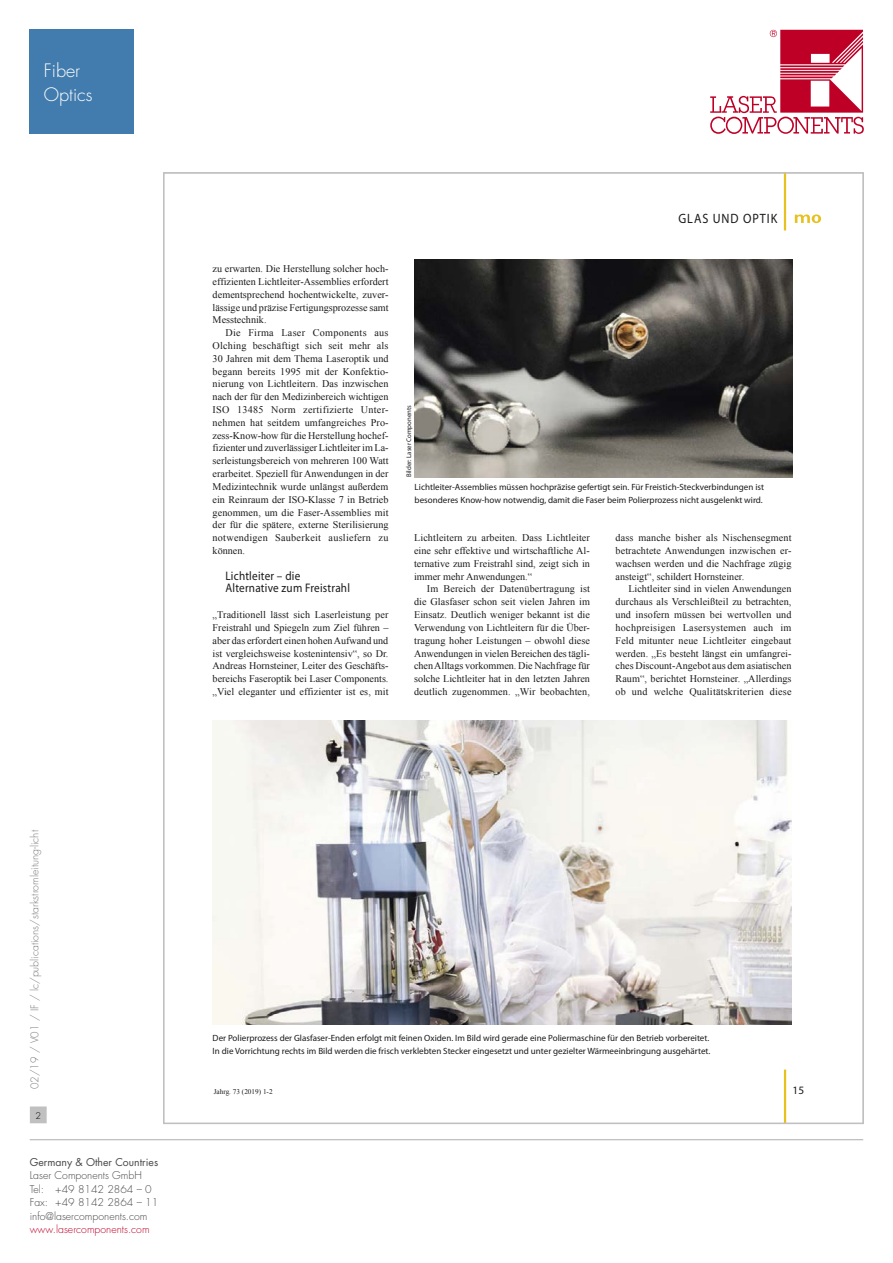
<style>
.page{position:relative;width:893px;height:1263px;background:#fff}
.page>*{position:absolute;margin:0;border:0;box-sizing:border-box;transform-origin:0 0}
.t1{font:300 18px/24px "Futura Std";color:#fff}
.t2{font:13.5px "Myriad Pro";letter-spacing:.08em;color:#1b1b1c;scale:.9 1}
.t3{font:12.45px/12.8px "Myriad Pro";letter-spacing:.02em;color:#1b1b1c;scale:.9 1}
.t4{font:11.25px "Myriad Pro";color:#1b1b1c}
.t5{font:300 10.5px/13.5px "Futura Std";color:#484848}
.t6{font:300 10.5px "Futura Std";color:#7c7c7c}
.t7{font:300 10.5px "Futura Std";color:#be0027}
.t8{font:10.5px "Futura Std";color:#484848}
.t9{font:10.2px/12.8px "Times New Roman";letter-spacing:.005em;color:#1b1b1c;text-align:justify}
.t10{font:9px/12.8px "Myriad Pro";color:#1b1b1c}
.t11{font:300 9px "Futura Std";color:#000}
.t12{font:7.2px "Times New Roman";color:#1b1b1c}
.t13{font:6.75px "Myriad Pro";color:#1b1b1c}
</style>
<div class="page">
<svg style="left:710px;top:30px;width:153px;height:104px"></svg>
<hr style="left:30px;top:1139px;width:833px;height:1px;background:#c0c0c0">
<div style="left:31px;top:1107px;width:15px;height:16px;background:#c0c0c0"></div>
<div style="left:30px;top:1106px;width:17px;height:17px;border:1px solid #c0c0c0"></div>
<hr style="left:784px;top:1069px;width:2px;height:54px;background:#e7c120">
<hr style="left:784px;top:173px;width:2px;height:57px;background:#e7c120">
<svg style="left:795px;top:214px;width:26px;height:9px"></svg>
<img style="left:213px;top:721px;width:578px;height:304px">
<img style="left:415px;top:259px;width:377px;height:218px">
<div style="left:30px;top:30px;width:104px;height:104px;background:#427cae"></div>
<h1 class="t1" style="left:44px;top:59px;width:50px">Fiber<br>Optics</h1>
<p class="t6" style="left:28px;top:1089px;width:261px;rotate:-90deg">02/19 / V01 / IF / lc/publications/starkstromleitung-licht</p>
<p class="t11" style="left:35px;top:1110px;width:7px">2</p>
<p class="t8" style="left:30px;top:1155px;width:130px">Germany &amp; Other Countries</p>
<p class="t5" style="left:30px;top:1169px;width:130px">Laser Components GmbH<br>Tel: +49 8142 2864 – 0<br>Fax: +49 8142 2864 – 11 info@lasercomponents.com</p>
<p class="t7" style="left:30px;top:1223px;width:121px">www.lasercomponents.com</p>
<p class="t9" style="left:213px;top:262px;width:177px">zu erwarten. Die Herstellung solcher hoch&shy;effizienten Lichtleiter-Assemblies erfordert dementsprechend hochentwickelte, zuver&shy;lässige und präzise Fertigungsprozesse samt Messtechnik.</p>
<p class="t9" style="left:213px;top:326px;width:177px;text-indent:13px">Die Firma Laser Components aus Olching beschäftigt sich seit mehr als 30 Jahren mit dem Thema Laseroptik und begann bereits 1995 mit der Konfektio&shy;nierung von Lichtleitern. Das inzwischen nach der für den Medizinbereich wichtigen ISO 13485 Norm zertifizierte Unter&shy;nehmen hat seitdem umfangreiches Pro&shy;zess-Know-how für die Herstellung hochef&shy;fizienter und zuverlässiger Lichtleiter im La&shy;serleistungsbereich von mehreren 100 Watt erarbeitet. Speziell für Anwendungen in der Medizintechnik wurde unlängst außerdem ein Reinraum der ISO-Klasse 7 in Betrieb genommen, um die Faser-Assemblies mit der für die spätere, externe Sterilisierung notwendigen Sauberkeit ausliefern zu können.</p>
<p class="t3" style="left:225px;top:569px;width:140px">Lichtleiter – die<br>Alternative zum Freistrahl</p>
<p class="t9" style="left:213px;top:608px;width:177px">„Traditionell lässt sich Laserleistung per Freistrahl und Spiegeln zum Ziel führen – aber das erfordert einen hohen Aufwand und ist vergleichsweise kostenintensiv“, so Dr.<br>Andreas Hornsteiner, Leiter des Geschäfts&shy;bereichs Faseroptik bei Laser Components. „Viel eleganter und effizienter ist es, mit</p>
<p class="t13" style="left:405px;top:477px;width:73px;rotate:-90deg">Bilder: Laser Components</p>
<h2 class="t2" style="left:678px;top:211px;width:111px">GLAS UND OPTIK</h2>
<p class="t10" style="left:415px;top:481px;width:351px">Lichtleiter-Assemblies müssen hochpräzise gefertigt sein. Für Freistich-Steckverbindungen ist besonderes Know-how notwendig, damit die Faser beim Polierprozess nicht ausgelenkt wird.</p>
<p class="t9" style="left:414px;top:531px;width:177px">Lichtleitern zu arbeiten. Dass Lichtleiter eine sehr effektive und wirtschaftliche Al&shy;ternative zum Freistrahl sind, zeigt sich in immer mehr Anwendungen.“</p>
<p class="t9" style="left:414px;top:582px;width:177px;text-indent:13px">Im Bereich der Datenübertragung ist die Glasfaser schon seit vielen Jahren im Einsatz. Deutlich weniger bekannt ist die Verwendung von Lichtleitern für die Über&shy;tragung hoher Leistungen – obwohl diese Anwendungen in vielen Bereichen des tägli&shy;chen Alltags vorkommen. Die Nachfrage für solche Lichtleiter hat in den letzten Jahren deutlich zugenommen. „Wir beobachten,</p>
<p class="t9" style="left:616px;top:531px;width:177px">dass manche bisher als Nischensegment betrachtete Anwendungen inzwischen er&shy;wachsen werden und die Nachfrage zügig ansteigt“, schildert Hornsteiner.</p>
<p class="t9" style="left:616px;top:582px;width:177px;text-indent:13px">Lichtleiter sind in vielen Anwendungen durchaus als Verschleißteil zu betrachten, und insofern müssen bei wertvollen und hochpreisigen Lasersystemen auch im Feld mitunter neue Lichtleiter eingebaut werden. „Es besteht längst ein umfangrei&shy;ches Discount-Angebot aus dem asiatischen Raum“, berichtet Hornsteiner. „Allerdings ob und welche Qualitätskriterien diese</p>
<p class="t10" style="left:213px;top:1032px;width:499px">Der Polierprozess der Glasfaser-Enden erfolgt mit feinen Oxiden. Im Bild wird gerade eine Poliermaschine für den Betrieb vorbereitet.<br>In die Vorrichtung rechts im Bild werden die frisch verklebten Stecker eingesetzt und unter gezielter Wärmeeinbringung ausgehärtet.</p>
<p class="t12" style="left:214px;top:1087px;width:60px">Jahrg. 73 (2019) 1-2</p>
<p class="t4" style="left:793px;top:1084px;width:13px">15</p>
</div>
